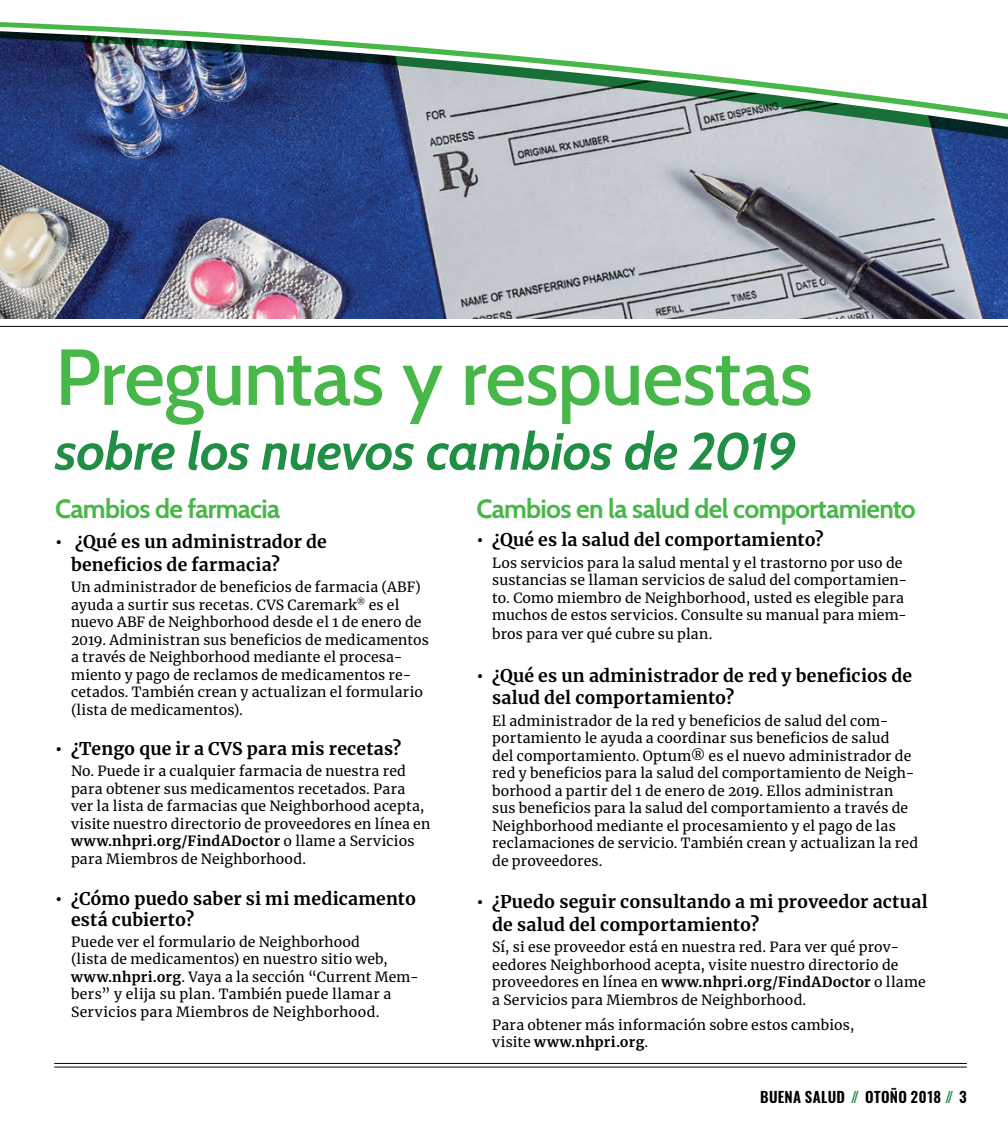
<style>
.page{position:relative;width:1008px;height:1134px;background:#fff}
.page>*{position:absolute;margin:0;border:0;box-sizing:border-box;transform-origin:0 0}
.t1{font:500 79.27px "Cabin";letter-spacing:-.01em;color:#48b749}
.t2{font:italic 700 52.15px "Cabin";letter-spacing:-.01em;color:#208e44}
.body{font:700 26.25px "Cabin";letter-spacing:-.025em;color:#48b749}
.t3{font:700 17.5px/22.8px "Merriweather";letter-spacing:.01em;color:#000}
.t4{font:600 14.88px "Oswald";letter-spacing:.02em;color:#000}
.bullets_copy{font:14px/17.5px "Merriweather";letter-spacing:.015em;color:#000}
.s1{font-weight:700}
.s2{color:#208e44}
</style>
<div class="page">
<hr style="left:0;top:326px;width:1008px;height:1px;background:#000">
<img style="left:0;top:261px;width:1008px;height:57px">
<hr style="left:54px;top:1063px;width:913px;height:1px;background:#000">
<hr style="left:54px;top:1067px;width:913px;height:1px;background:#000">
<img style="left:0;top:250px;width:1008px;height:11px">
<img style="left:0;top:22px;width:1008px;height:223px">
<p class="t1" style="left:55px;top:315px;width:759px">Preguntas y respuestas</p>
<p class="t2" style="left:55px;top:410px;width:744px">sobre los nuevos cambios de 2019</p>
<p class="body" style="left:476px;top:488px;width:441px">Cambios en la salud del comportamiento</p>
<p class="t3" style="left:476px;top:528px;width:349px">• ¿Qué es la salud del comportamiento?</p>
<p class="bullets_copy" style="left:492px;top:553px;width:417px">Los servicios para la salud mental y el trastorno por uso de sustancias se llaman servicios de salud del comportamien&shy;to. Como miembro de Neighborhood, usted es elegible para muchos de estos servicios. Consulte su manual para miem-</p>
<p class="bullets_copy" style="left:492px;top:625px;width:222px">bros para ver qué cubre su plan.</p>
<p class="t3" style="left:492px;top:663px;width:421px;text-indent:-16px">• ¿Qué es un administrador de red y beneficios de salud del comportamiento?</p>
<p class="bullets_copy" style="left:492px;top:711px;width:427px">El administrador de la red y beneficios de salud del com&shy;portamiento le ayuda a coordinar sus beneficios de salud<br>del comportamiento. Optum® es el nuevo administrador de red y beneficios para la salud del comportamiento de Neigh&shy;borhood a partir del 1 de enero de 2019. Ellos administran sus beneficios para la salud del comportamiento a través de Neighborhood mediante el procesamiento y el pago de las reclamaciones de servicio. También crean y actualizan la red de proveedores.</p>
<p class="t3" style="left:492px;top:890px;width:437px;text-indent:-16px">• ¿Puedo seguir consultando a mi proveedor actual de salud del comportamiento?</p>
<p class="bullets_copy" style="left:492px;top:938px;width:435px">Sí, si ese proveedor está en nuestra red. Para ver qué prov&shy;eedores Neighborhood acepta, visite nuestro directorio de proveedores en línea en <span class="s1">www.nhpri.org/FindADoctor</span> o llame a Servicios para Miembros de Neighborhood.</p>
<p class="bullets_copy" style="left:492px;top:1015px;width:364px">Para obtener más información sobre estos cambios, visite <span class="s1">www.nhpri.org</span>.</p>
<p class="body" style="left:55px;top:488px;width:226px">Cambios de farmacia</p>
<p class="t3" style="left:71px;top:530px;width:257px;text-indent:-16px">• ¿Qué es un administrador de beneficios de farmacia?</p>
<p class="bullets_copy" style="left:71px;top:578px;width:359px">Un administrador de beneficios de farmacia (ABF) ayuda a surtir sus recetas. CVS Caremark<sup>®</sup> es el nuevo ABF de Neighborhood desde el 1 de enero de 2019. Administran sus beneficios de medicamentos a través de Neighborhood mediante el procesa&shy;miento y pago de reclamos de medicamentos re&shy;cetados. También crean y actualizan el formulario (lista de medicamentos).</p>
<p class="t3" style="left:55px;top:737px;width:348px">• ¿Tengo que ir a CVS para mis recetas?</p>
<p class="bullets_copy" style="left:71px;top:762px;width:361px">No. Puede ir a cualquier farmacia de nuestra red para obtener sus medicamentos recetados. Para ver la lista de farmacias que Neighborhood acepta, visite nuestro directorio de proveedores en línea en <span class="s1">www.nhpri.org/FindADoctor</span> o llame a Servicios para Miembros de Neighborhood.</p>
<p class="t3" style="left:71px;top:887px;width:347px;line-height:21px;text-indent:-16px">• ¿Cómo puedo saber si mi medicamento está cubierto?</p>
<p class="bullets_copy" style="left:71px;top:933px;width:349px">Puede ver el formulario de Neighborhood<br>(lista de medicamentos) en nuestro sitio web, <span class="s1">www.nhpri.org</span>. Vaya a la sección “Current Mem&shy;bers” y elija su plan. También puede llamar a Servicios para Miembros de Neighborhood.</p>
<p class="t4" style="left:760px;top:1087px;width:208px">BUENA SALUD <span class="s2">//</span> OTOÑO 2018 <span class="s2">//</span> 3</p>
</div>
